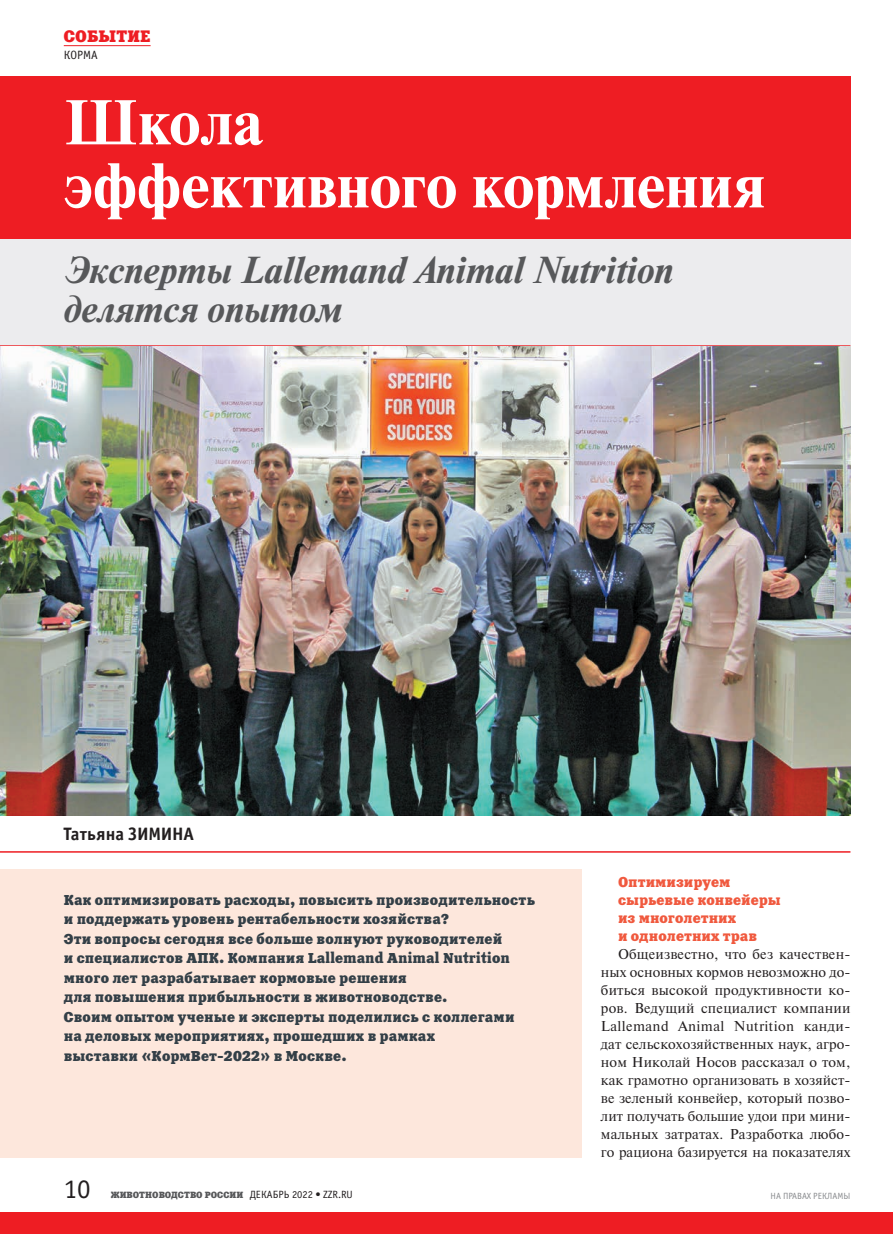
<style>
.page{position:relative;width:893px;height:1234px;background:#fff}
.page>*{position:absolute;margin:0;border:0;box-sizing:border-box;transform-origin:0 0}
.t1{font:700 63px/63px "Newton C";letter-spacing:.005em;color:#fff}
.t2{font:italic 700 37.5px/39px "Newton C";color:#57585a}
.t3{font:27px "Officina Sans C";color:#231f20}
.t4{font:700 18px "Officina Sans C";letter-spacing:-.005em;color:#231f20}
.t5{font:16.5px "Xenia C";letter-spacing:.01em;color:#ee1d23}
.t6{font:14.25px/19.5px "Xenia C";letter-spacing:.01em;color:#333f47}
.t7{font:14.25px/18px "Newton C";letter-spacing:.005em;color:#231f20;text-align:justify}
.t8{font:14.25px/18px "Xenia C";color:#f0593e}
.t9{font:12px "Officina Sans C";color:#231f20}
.t10{font:9px "Xenia C";color:#57585a}
.t11{font:9px "Officina Sans C";color:#8a8c8f}
.s1{font-family:"Officina Sans C";font-size:10.5px;color:#231f20}
</style>
<div class="page">
<hr style="left:64px;top:45px;width:87px;height:1px;background:#ee1d23">
<div style="left:0;top:869px;width:582px;height:288px;background:#fde7dc"></div>
<div style="left:0;top:239px;width:850px;height:108px;background:#ececee"></div>
<div style="left:0;top:77px;width:850px;height:162px;background:#ee1d23"></div>
<div style="left:0;top:1212px;width:893px;height:21px;background:#ee1d23"></div>
<hr style="left:0;top:851px;width:850px;height:1px;background:#ee1d23">
<hr style="left:0;top:345px;width:850px;height:2px;background:#ee1d23">
<img style="left:0;top:347px;width:850px;height:468px">
<p class="t5" style="left:64px;top:26px;width:88px">СОБЫТИЕ</p>
<p class="t9" style="left:64px;top:48px;width:36px">КОРМА</p>
<h1 class="t1" style="left:64px;top:91px;width:703px">Школа<br>эффективного кормления</h1>
<h2 class="t2" style="left:64px;top:251px;width:611px">Эксперты Lallemand Animal Nutrition делятся опытом</h2>
<p class="t4" style="left:64px;top:823px;width:132px">Татьяна ЗИМИНА</p>
<p class="t6" style="left:64px;top:889px;width:473px">Как оптимизировать расходы, повысить производительность и поддержать уровень рентабельности хозяйства?<br>Эти вопросы сегодня все больше волнуют руководителей<br>и специалистов АПК. Компания Lallemand Animal Nutrition много лет разрабатывает кормовые решения<br>для повышения прибыльности в животноводстве.<br>Своим опытом ученые и эксперты поделились с коллегами на деловых мероприятиях, прошедших в рамках<br>выставки «КормВет-2022» в Москве.</p>
<p class="t8" style="left:618px;top:873px;width:164px">Оптимизируем сырьевые конвейеры из многолетних<br>и однолетних трав</p>
<p class="t7" style="left:601px;top:945px;width:251px;text-indent:17px">Общеизвестно, что без качествен&shy;ных основных кормов невозможно до&shy;биться высокой продуктивности ко&shy;ров. Ведущий специалист компании Lallemand Animal Nutrition канди&shy;дат сельскохозяйственных наук, агро&shy;ном Николай Носов рассказал о том, как грамотно организовать в хозяйст&shy;ве зеленый конвейер, который позво&shy;лит получать большие удои при мини&shy;мальных затратах. Разработка любо&shy;го рациона базируется на показателях</p>
<h3 class="t3" style="left:64px;top:1174px;width:28px">10</h3>
<p class="t10" style="left:111px;top:1188px;width:244px">ЖИВОТНОВОДСТВО РОССИИ <span class="s1">ДЕКАБРЬ 2022 • ZZR.RU</span></p>
<p class="t11" style="left:770px;top:1190px;width:81px">НА ПРАВАХ РЕКЛАМЫ</p>
</div>
